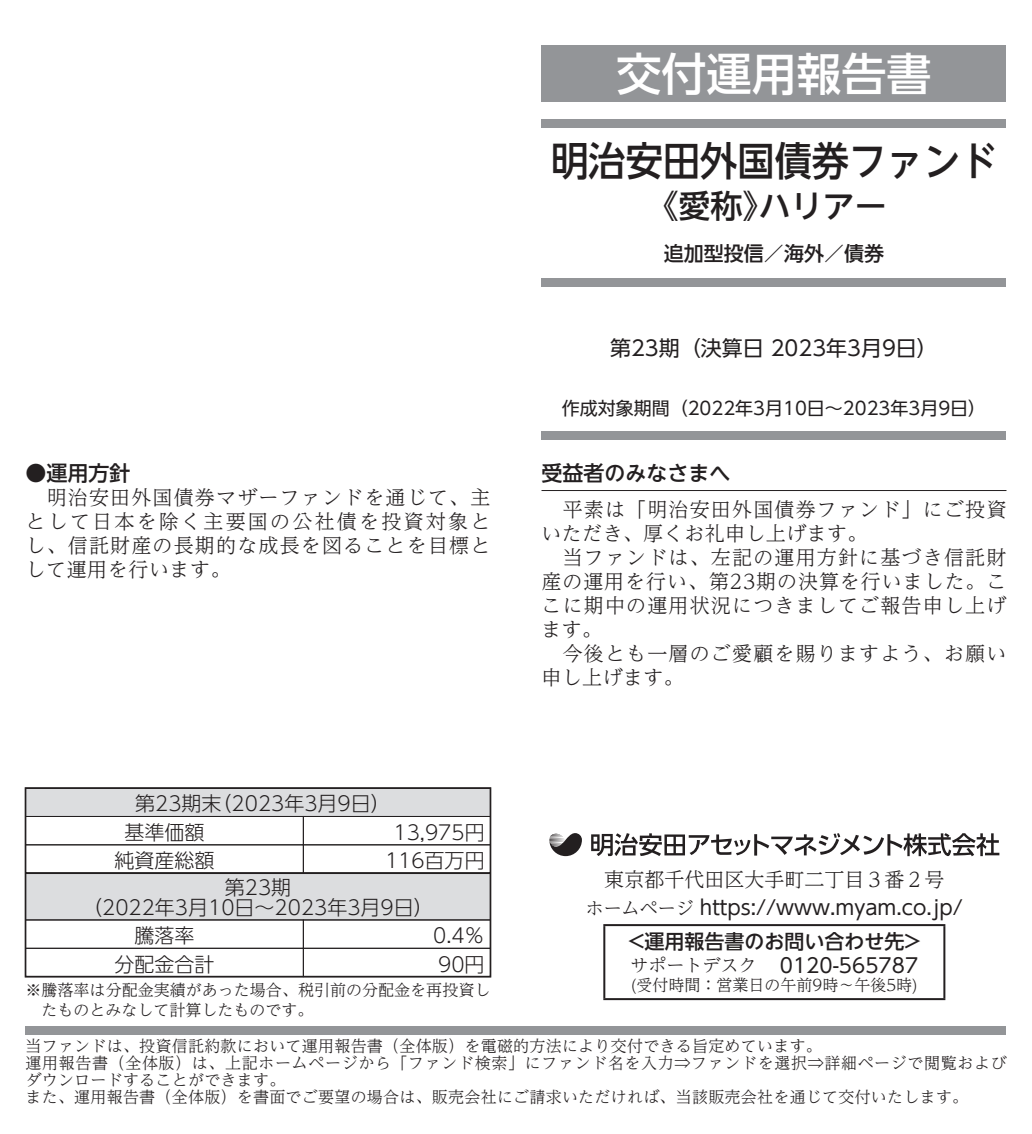
<style>
.page{position:relative;width:1032px;height:1134px;background:#fff}
.page>*{position:absolute;margin:0;border:0;box-sizing:border-box;transform-origin:0 0}
.t1{font:45px "UD Shin Go NT Pro Medium 90 msp RKSJ H";color:#fff}
.t2{font:40px "UD Shin Go NT Pro Medium 90 msp RKSJ H";color:#231f20;scale:.93 1}
.t3{font:32px "UD Shin Go NT Pro Medium 90 msp RKSJ H";color:#231f20}
.t4{font:21px "UD Shin Go NT Pro Regular 90 msp RKSJ H";color:#231f20}
.t5{font:21px "UD Shin Go NT Pro Medium 90 msp RKSJ H";color:#231f20}
.t6{font:20px/24px "UD Reimin Pro Light 90 msp RKSJ H";letter-spacing:.06em;color:#231f20}
.t7{font:20px/28.4px "UD Shin Go NT Pro Light 90 msp RKSJ H";color:#231f20;text-align:center}
.t8{font:20px "UD Shin Go NT Pro Regular 90 msp RKSJ H";color:#231f20}
.t9{font:20px "UD Shin Go NT Pro Medium 90 msp RKSJ H";color:#231f20}
.t10{font:20px "UD Reimin Pro Light 90 msp RKSJ H";color:#231f20}
.t11{font:18px "UD Shin Go NT Pro Regular 90 msp RKSJ H";color:#231f20}
.t12{font:16px/17px "UD Reimin Pro Light 90 msp RKSJ H";letter-spacing:.015em;color:#231f20}
.s1{font-family:"UD Reimin Pro Light 90 msp RKSJ H";font-size:18px}
</style>
<div class="page">
<svg style="left:24px;top:787px;width:468px;height:191px"></svg>
<hr style="left:541px;top:490px;width:465px;height:1px;background:#231f20">
<div style="left:541px;top:45px;width:465px;height:57px;background:#939598"></div>
<div style="left:541px;top:119px;width:465px;height:9px;background:#939598"></div>
<div style="left:541px;top:278px;width:465px;height:8px;background:#939598"></div>
<div style="left:541px;top:431px;width:465px;height:8px;background:#939598"></div>
<div style="left:26px;top:1026px;width:980px;height:9px;background:#939598"></div>
<hr style="left:603px;top:924px;width:342px;height:2px;background:#231f20">
<hr style="left:603px;top:926px;width:2px;height:72px;background:#231f20">
<hr style="left:943px;top:926px;width:2px;height:72px;background:#231f20">
<hr style="left:603px;top:998px;width:342px;height:2px;background:#231f20">
<svg style="left:591px;top:833px;width:408px;height:23px"></svg>
<svg style="left:549px;top:833px;width:33px;height:23px"></svg>
<h1 class="t1" style="left:616px;top:57px;width:316px">交付運用報告書</h1>
<h2 class="t2" style="left:551px;top:146px;width:482px">明治安田外国債券ファンド</h2>
<h3 class="t3" style="left:647px;top:194px;width:241px">《愛称》ハリアー</h3>
<p class="t9" style="left:664px;top:246px;width:221px">追加型投信／海外／債券</p>
<h3 class="t4" style="left:610px;top:340px;width:329px">第23期（決算日 2023年3月9日）</h3>
<p class="t11" style="left:562px;top:402px;width:426px">作成対象期間（2022年3月10日～2023年3月9日）</p>
<h3 class="t5" style="left:26px;top:465px;width:107px">●運用方針</h3>
<h3 class="t5" style="left:541px;top:465px;width:190px">受益者のみなさまへ</h3>
<p class="t6" style="left:26px;top:488px;width:466px;text-align:justify">　明治安田外国債券マザーファンドを通じて、主として日本を除く主要国の公社債を投資対象とし、信託財産の長期的な成長を図ることを目標として運用を行います。</p>
<p class="t6" style="left:541px;top:500px;width:466px">　平素は「明治安田外国債券ファンド」にご投資いただき、厚くお礼申し上げます。<br>　当ファンドは、左記の運用方針に基づき信託財産の運用を行い、第23期の決算を行いました。ここに期中の運用状況につきましてご報告申し上げます。<br>　今後とも一層のご愛顧を賜りますよう、お願い申し上げます。</p>
<p class="t7" style="left:135px;top:792px;width:257px">第23期末（2023年3月9日）</p>
<p class="t7" style="left:124px;top:821px;width:81px">基準価額</p>
<p class="t7" style="left:114px;top:849px;width:101px">純資産総額</p>
<p class="t7" style="left:385px;top:821px;width:101px">13,975円<br>116百万円</p>
<p class="t7" style="left:82px;top:880px;width:353px;line-height:20.6px">第23期<br>（2022年3月10日～2023年3月9日）</p>
<p class="t7" style="left:114px;top:924px;width:101px">騰落率<br>分配金合計</p>
<p class="t7" style="left:433px;top:924px;width:53px;text-align:left">0.4％<br>90円</p>
<p class="t12" style="left:41px;top:983px;width:450px;line-height:19.2px;text-indent:-16px">※騰落率は分配金実績があった場合、税引前の分配金を再投資したものとみなして計算したものです。</p>
<p class="t10" style="left:604px;top:872px;width:341px">東京都千代田区大手町二丁目３番２号</p>
<p class="t8" style="left:586px;top:900px;width:378px"><span class="s1">ホームページ</span> https://www.myam.co.jp/</p>
<p class="t9" style="left:628px;top:934px;width:294px">&lt;運用報告書のお問い合わせ先&gt;</p>
<p class="t8" style="left:630px;top:958px;width:289px"><span class="s1">サポートデスク　</span> 0120-565787</p>
<p class="t12" style="left:630px;top:979px;width:289px">(受付時間：営業日の午前9時～午後5時)</p>
<p class="t12" style="left:26px;top:1039px;width:983px">当ファンドは、投資信託約款において運用報告書（全体版）を電磁的方法により交付できる旨定めています。<br>運用報告書（全体版）は、上記ホームページから「ファンド検索」にファンド名を入力⇒ファンドを選択⇒詳細ページで閲覧およびダウンロードすることができます。<br>また、運用報告書（全体版）を書面でご要望の場合は、販売会社にご請求いただければ、当該販売会社を通じて交付いたします。</p>
</div>
